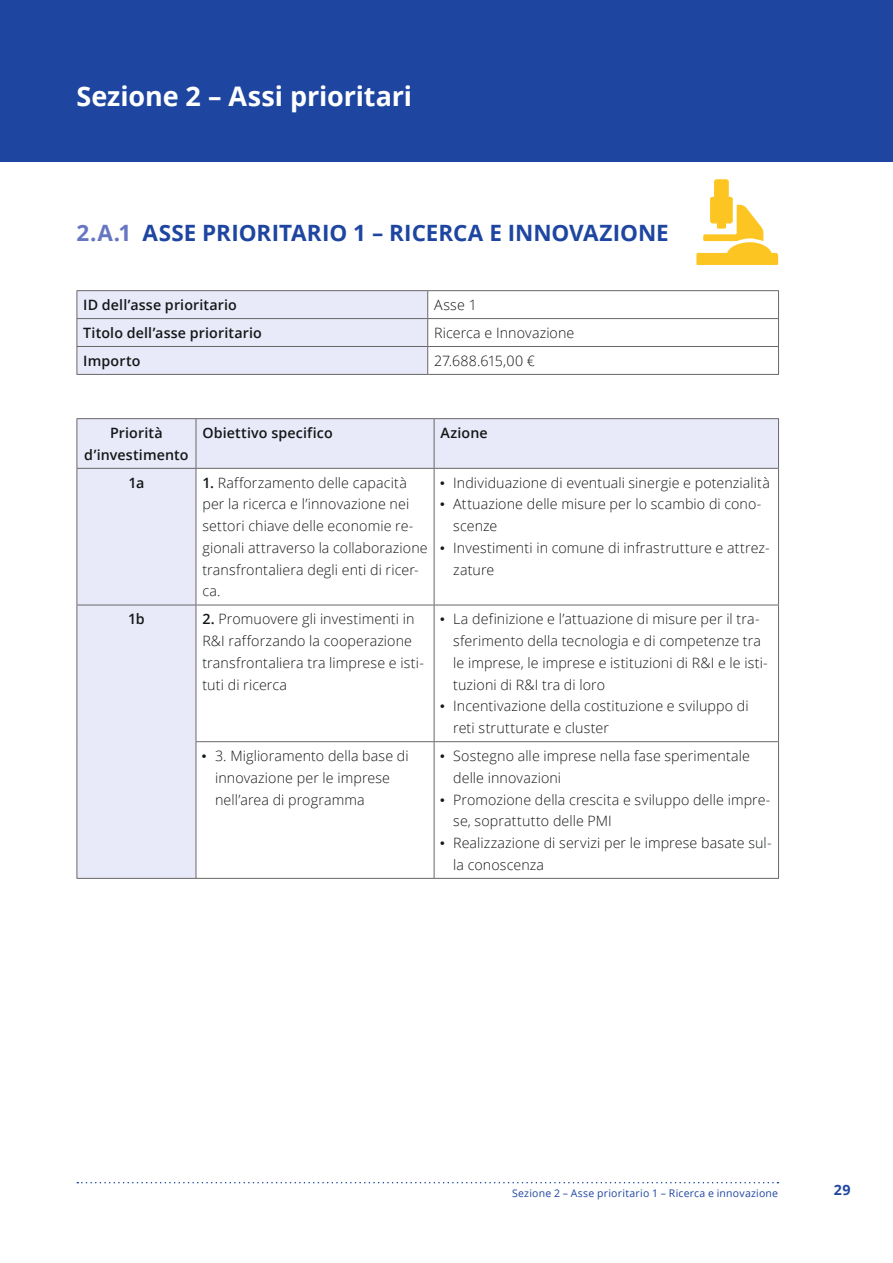
<style>
.page{position:relative;width:893px;height:1263px;background:#fff}
.page>*{position:absolute;margin:0;border:0;box-sizing:border-box;transform-origin:0 0}
.t1{font:700 27px "Open Sans";letter-spacing:-.005em;color:#fff}
.t2{font:700 22.5px "Open Sans";color:#1e46a1}
.t3{font:300 14.25px/21.8px "Open Sans";letter-spacing:.01em;color:#151616}
.t4{font:600 14.25px/21.8px "Open Sans";letter-spacing:.01em;color:#151616;text-align:center}
.t5{font:700 14.25px "Open Sans";color:#1e46a1}
.t6{font:10.5px "Open Sans";letter-spacing:.02em;color:#1e46a1}
.s1{color:#6776c2}
.s2{font-weight:600}
.s3{font-family:"Universal Std Newswith Comm Pi";font-weight:400}
</style>
<div class="page">
<svg style="left:77px;top:1182px;width:701px;height:1px"></svg>
<div style="left:0;top:0;width:893px;height:162px;background:#1e46a1"></div>
<hr style="left:77px;top:290px;width:351px;height:1px;background:#686868">
<hr style="left:428px;top:290px;width:351px;height:1px;background:#686868">
<hr style="left:428px;top:318px;width:351px;height:1px;background:#686868">
<hr style="left:428px;top:346px;width:351px;height:1px;background:#686868">
<div style="left:77px;top:291px;width:351px;height:83px;background:#e8eafa"></div>
<svg style="left:778px;top:291px;width:1px;height:83px"></svg>
<hr style="left:77px;top:374px;width:351px;height:1px;background:#686868">
<hr style="left:428px;top:374px;width:351px;height:1px;background:#686868">
<svg style="left:78px;top:419px;width:700px;height:459px"></svg>
<hr style="left:77px;top:418px;width:119px;height:1px;background:#686868">
<hr style="left:77px;top:419px;width:1px;height:49px;background:#686868">
<hr style="left:196px;top:418px;width:238px;height:1px;background:#686868">
<hr style="left:196px;top:419px;width:1px;height:49px;background:#686868">
<hr style="left:434px;top:418px;width:345px;height:1px;background:#686868">
<hr style="left:434px;top:419px;width:1px;height:49px;background:#686868">
<hr style="left:778px;top:419px;width:1px;height:49px;background:#686868">
<hr style="left:77px;top:468px;width:119px;height:1px;background:#686868">
<hr style="left:77px;top:469px;width:1px;height:136px;background:#686868">
<hr style="left:196px;top:468px;width:238px;height:1px;background:#686868">
<hr style="left:196px;top:469px;width:1px;height:136px;background:#686868">
<hr style="left:434px;top:468px;width:345px;height:1px;background:#686868">
<hr style="left:434px;top:469px;width:1px;height:136px;background:#686868">
<hr style="left:778px;top:469px;width:1px;height:136px;background:#686868">
<hr style="left:77px;top:605px;width:119px;height:1px;background:#686868">
<hr style="left:77px;top:605px;width:1px;height:137px;background:#686868">
<hr style="left:196px;top:605px;width:238px;height:1px;background:#686868">
<hr style="left:196px;top:605px;width:1px;height:136px;background:#686868">
<hr style="left:434px;top:605px;width:345px;height:1px;background:#686868">
<hr style="left:434px;top:605px;width:1px;height:136px;background:#686868">
<hr style="left:778px;top:605px;width:1px;height:136px;background:#686868">
<hr style="left:77px;top:742px;width:1px;height:136px;background:#686868">
<hr style="left:196px;top:741px;width:238px;height:1px;background:#686868">
<hr style="left:196px;top:742px;width:1px;height:136px;background:#686868">
<hr style="left:434px;top:741px;width:345px;height:1px;background:#686868">
<hr style="left:434px;top:742px;width:1px;height:136px;background:#686868">
<hr style="left:778px;top:742px;width:1px;height:136px;background:#686868">
<hr style="left:77px;top:878px;width:119px;height:1px;background:#686868">
<hr style="left:196px;top:878px;width:238px;height:1px;background:#686868">
<hr style="left:434px;top:878px;width:345px;height:1px;background:#686868">
<div style="left:714px;top:179px;width:15px;height:23px;background:#fdc521;border-radius:3px"></div>
<svg style="left:696px;top:197px;width:82px;height:68px"></svg>
<h1 class="t1" style="left:77px;top:77px;width:337px">Sezione 2 – Assi prioritari</h1>
<h2 class="t2" style="left:77px;top:216px;width:594px"><span class="s1">2.A.1</span> ASSE PRIORITARIO 1 – RICERCA E INNOVAZIONE</h2>
<p class="t4" style="left:83px;top:294px;width:155px">ID dell’asse prioritario</p>
<p class="t3" style="left:434px;top:294px;width:44px">Asse 1</p>
<p class="t4" style="left:83px;top:322px;width:180px">Titolo dell’asse prioritario</p>
<p class="t3" style="left:434px;top:322px;width:142px">Ricerca e Innovazione</p>
<p class="t4" style="left:83px;top:350px;width:59px">Importo</p>
<p class="t3" style="left:434px;top:349px;width:102px">27.688.615,00 €</p>
<p class="t4" style="left:84px;top:422px;width:106px">Priorità d’investimento</p>
<p class="t4" style="left:202px;top:422px;width:132px">Obiettivo specifico</p>
<p class="t4" style="left:440px;top:422px;width:49px">Azione</p>
<p class="t4" style="left:129px;top:471px;width:17px">1a</p>
<p class="t3" style="left:202px;top:471px;width:227px"><span class="s2">1.</span> Rafforzamento delle capacità per la ricerca e l’innovazione nei settori chiave delle economie re&shy;gionali attraverso la collaborazione transfrontaliera degli enti di ricer&shy;ca.</p>
<p class="t3" style="left:440px;top:471px;width:331px"><span class="s3">•</span> Individuazione di eventuali sinergie e potenzialità</p>
<p class="t3" style="left:453px;top:493px;width:310px;text-indent:-13px"><span class="s3">•</span> Attuazione delle misure per lo scambio di cono&shy;scenze</p>
<p class="t3" style="left:453px;top:536px;width:318px;text-indent:-13px"><span class="s3">•</span> Investimenti in comune di infrastrutture e attrez&shy;zature</p>
<p class="t4" style="left:128px;top:608px;width:18px">1b</p>
<p class="t3" style="left:202px;top:608px;width:223px"><span class="s2">2.</span> Promuovere gli investimenti in<br>R&amp;I rafforzando la cooperazione transfrontaliera tra limprese e isti&shy;tuti di ricerca</p>
<p class="t3" style="left:453px;top:608px;width:316px;text-indent:-13px"><span class="s3">•</span> La definizione e l’attuazione di misure per il tra&shy;sferimento della tecnologia e di competenze tra le imprese, le imprese e istituzioni di R&amp;I e le isti&shy;tuzioni di R&amp;I tra di loro</p>
<p class="t3" style="left:453px;top:695px;width:297px;text-indent:-13px"><span class="s3">•</span> Incentivazione della costituzione e sviluppo di reti strutturate e cluster</p>
<p class="t3" style="left:215px;top:745px;width:195px;text-indent:-13px"><span class="s3">•</span> 3. Miglioramento della base di innovazione per le imprese nell’area di programma</p>
<p class="t3" style="left:453px;top:744px;width:298px;text-indent:-13px"><span class="s3">•</span> Sostegno alle imprese nella fase sperimentale delle innovazioni</p>
<p class="t3" style="left:453px;top:788px;width:319px;text-indent:-13px"><span class="s3">•</span> Promozione della crescita e sviluppo delle impre&shy;se, soprattutto delle PMI</p>
<p class="t3" style="left:453px;top:831px;width:320px;text-indent:-13px"><span class="s3">•</span> Realizzazione di servizi per le imprese basate sul&shy;la conoscenza</p>
<p class="t6" style="left:512px;top:1185px;width:268px">Sezione 2 – Asse prioritario 1 – Ricerca e innovazione</p>
<p class="t5" style="left:834px;top:1180px;width:18px">29</p>
</div>
